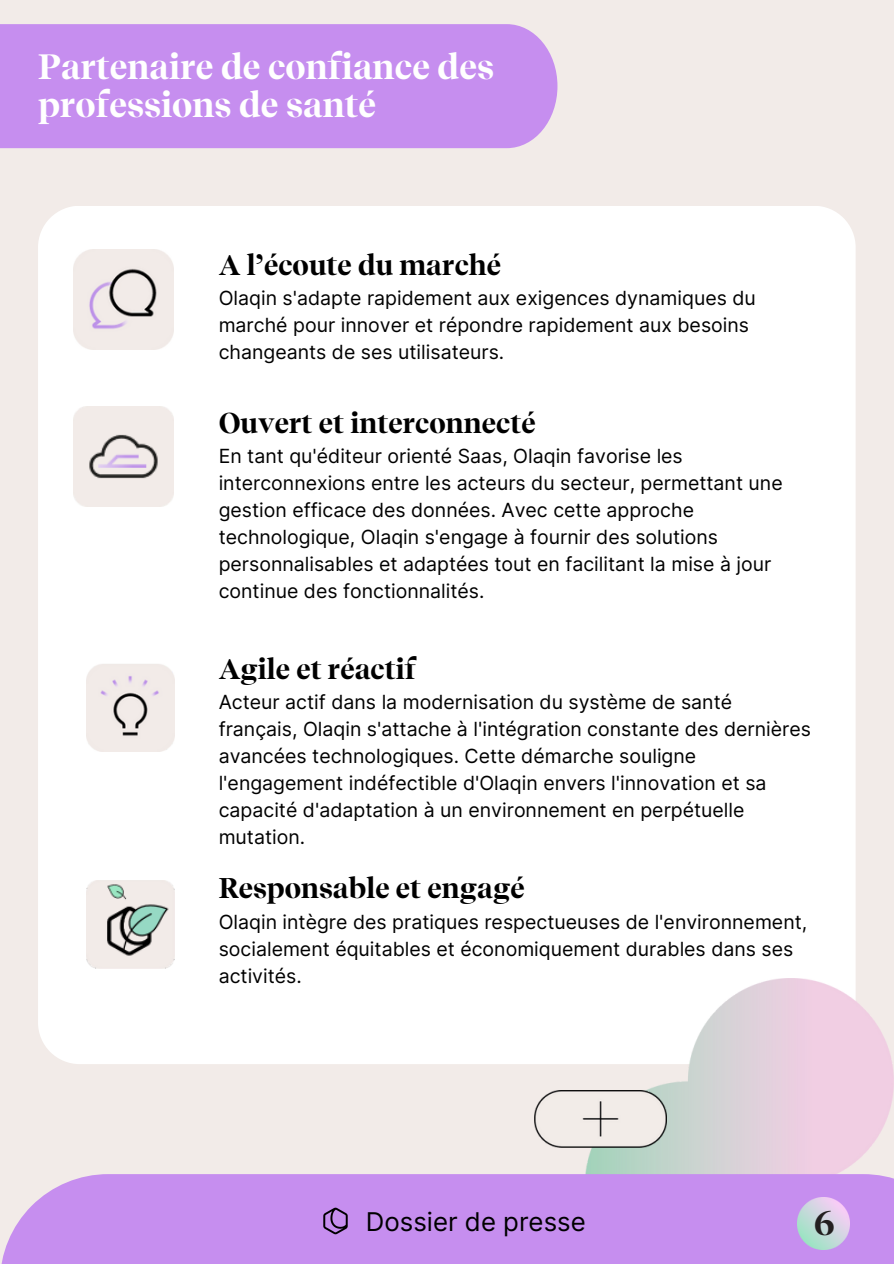
<style>
.page{position:relative;width:894px;height:1264px;background:#fff}
.page>*{position:absolute;margin:0;border:0;box-sizing:border-box;transform-origin:0 0}
.t1{font:700 35.1px/37.2px "Recife Display";color:#fff}
.t2{font:700 34.5px "Recife Display";color:#231f20}
.t3{font:700 28.5px "Recife Display";color:#000}
.t4{font:25.8px "Inter";color:#000}
.t5{font:19.5px/27px "Inter";color:#000}
</style>
<div class="page">
<div style="left:0;top:0;width:893px;height:1263px;background:#f2ebe8"></div>
<div style="left:38px;top:206px;width:817px;height:858px;background:#fff"></div>
<img style="left:74px;top:249px;width:100px;height:100px">
<img style="left:87px;top:663px;width:87px;height:88px">
<img style="left:87px;top:880px;width:87px;height:88px">
<img style="left:74px;top:406px;width:100px;height:100px">
<div style="left:0;top:24px;width:557px;height:124px;background:#c68eef"></div>
<img style="left:585px;top:978px;width:308px;height:196px">
<div style="left:0;top:1174px;width:893px;height:89px;background:#c68eef"></div>
<img style="left:323px;top:1207px;width:25px;height:28px">
<img style="left:797px;top:1197px;width:52px;height:52px">
<img style="left:534px;top:1090px;width:132px;height:57px">
<p class="t1" style="left:38px;top:48px;width:457px">Partenaire de confiance des professions de santé</p>
<p class="t3" style="left:219px;top:247px;width:284px">A l’écoute du marché</p>
<p class="t5" style="left:219px;top:284px;width:538px">Olaqin s'adapte rapidement aux exigences dynamiques du marché pour innover et répondre rapidement aux besoins changeants de ses utilisateurs.</p>
<p class="t3" style="left:219px;top:405px;width:318px">Ouvert et interconnecté</p>
<p class="t5" style="left:219px;top:442px;width:565px">En tant qu'éditeur orienté Saas, Olaqin favorise les interconnexions entre les acteurs du secteur, permettant une gestion efficace des données. Avec cette approche technologique, Olaqin s'engage à fournir des solutions personnalisables et adaptées tout en facilitant la mise à jour continue des fonctionnalités.</p>
<p class="t3" style="left:219px;top:651px;width:199px">Agile et réactif</p>
<p class="t5" style="left:219px;top:688px;width:593px">Acteur actif dans la modernisation du système de santé français, Olaqin s'attache à l'intégration constante des dernières avancées technologiques. Cette démarche souligne l'engagement indéfectible d'Olaqin envers l'innovation et sa capacité d'adaptation à un environnement en perpétuelle mutation.</p>
<h2 class="t3" style="left:219px;top:870px;width:307px">Responsable et engagé</h2>
<p class="t5" style="left:219px;top:908px;width:590px">Olaqin intègre des pratiques respectueuses de l'environnement, socialement équitables et économiquement durables dans ses activités.</p>
<p class="t4" style="left:366px;top:1205px;width:221px">Dossier de presse</p>
<p class="t2" style="left:813px;top:1202px;width:23px">6</p>
</div>
